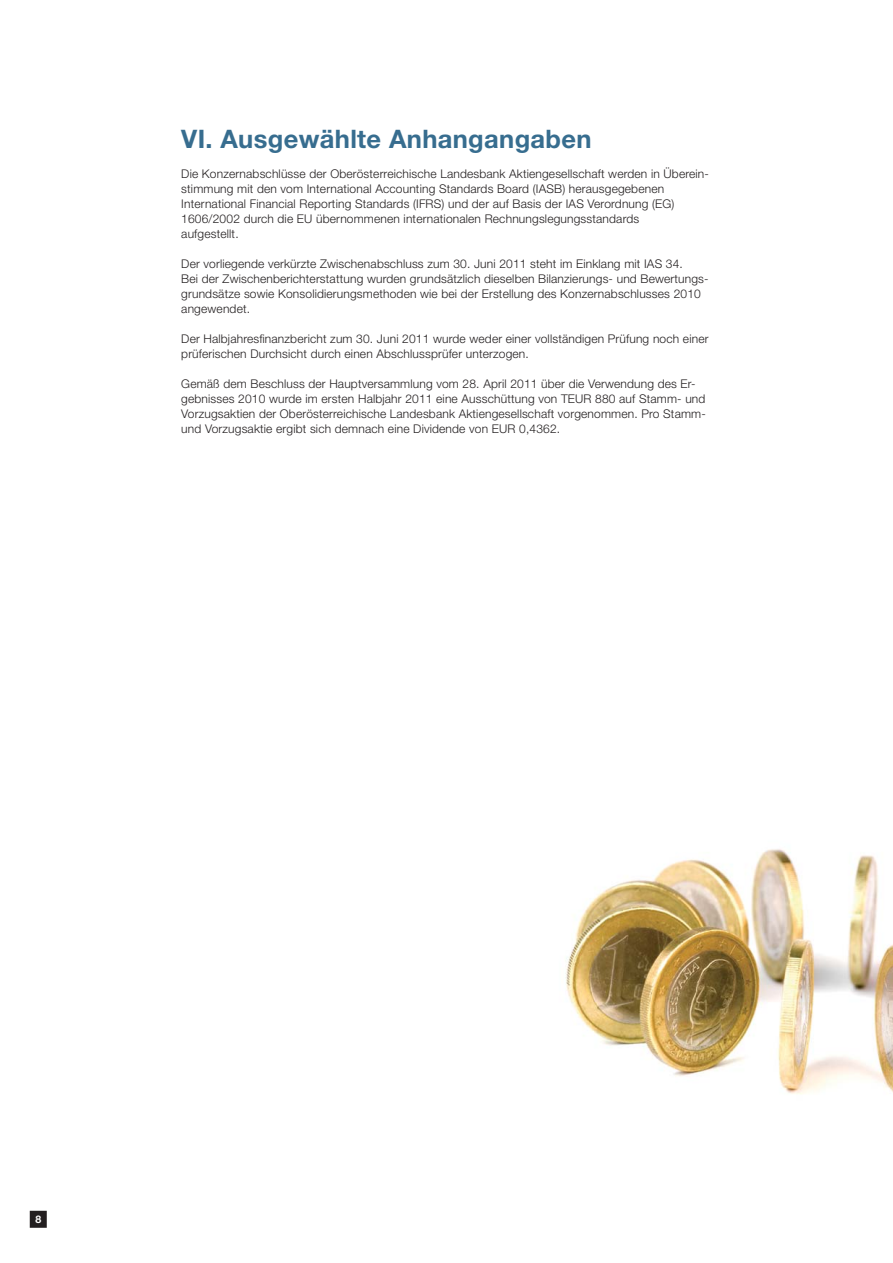
<style>
.page{position:relative;width:893px;height:1263px;background:#fff}
.page>*{position:absolute;margin:0;border:0;box-sizing:border-box;transform-origin:0 0}
.t1{font:700 25.5px "Helvetica Neue";letter-spacing:.015em;color:#376d8f}
.t2{font:300 12px/15px "Helvetica Neue";letter-spacing:.015em;color:#231f20}
.t3{font:700 10.5px "Helvetica Neue";color:#fff}
</style>
<div class="page">
<div style="left:31px;top:1211px;width:15px;height:16px;background:#231f20"></div>
<div style="left:30px;top:1211px;width:17px;height:17px;border:2px solid #231f20"></div>
<img style="left:565px;top:849px;width:328px;height:246px">
<h1 class="t1" style="left:181px;top:129px;width:412px">VI. Ausgewählte Anhangangaben</h1>
<p class="t2" style="left:181px;top:167px;width:529px">Die Konzernabschlüsse der Oberösterreichische Landesbank Aktiengesellschaft werden in Überein&shy;stimmung mit den vom International Accounting Standards Board (IASB) herausgegebenen International Financial Reporting Standards (IFRS) und der auf Basis der IAS Verordnung (EG)<br>1606/2002 durch die EU übernommenen internationalen Rechnungslegungsstandards<br>aufgestellt.</p>
<p class="t2" style="left:181px;top:257px;width:529px">Der vorliegende verkürzte Zwischenabschluss zum 30. Juni 2011 steht im Einklang mit IAS 34.<br>Bei der Zwischenberichterstattung wurden grundsätzlich dieselben Bilanzierungs- und Bewertungs&shy;grundsätze sowie Konsolidierungsmethoden wie bei der Erstellung des Konzernabschlusses 2010 angewendet.</p>
<p class="t2" style="left:181px;top:332px;width:529px">Der Halbjahresfinanzbericht zum 30. Juni 2011 wurde weder einer vollständigen Prüfung noch einer prüferischen Durchsicht durch einen Abschlussprüfer unterzogen.</p>
<p class="t2" style="left:181px;top:377px;width:526px">Gemäß dem Beschluss der Hauptversammlung vom 28. April 2011 über die Verwendung des Er&shy;gebnisses 2010 wurde im ersten Halbjahr 2011 eine Ausschüttung von TEUR 880 auf Stamm- und Vorzugsaktien der Oberösterreichische Landesbank Aktiengesellschaft vorgenommen. Pro Stamm&shy;und Vorzugsaktie ergibt sich demnach eine Dividende von EUR 0,4362.</p>
<p class="t3" style="left:35px;top:1215px;width:7px">8</p>
</div>
